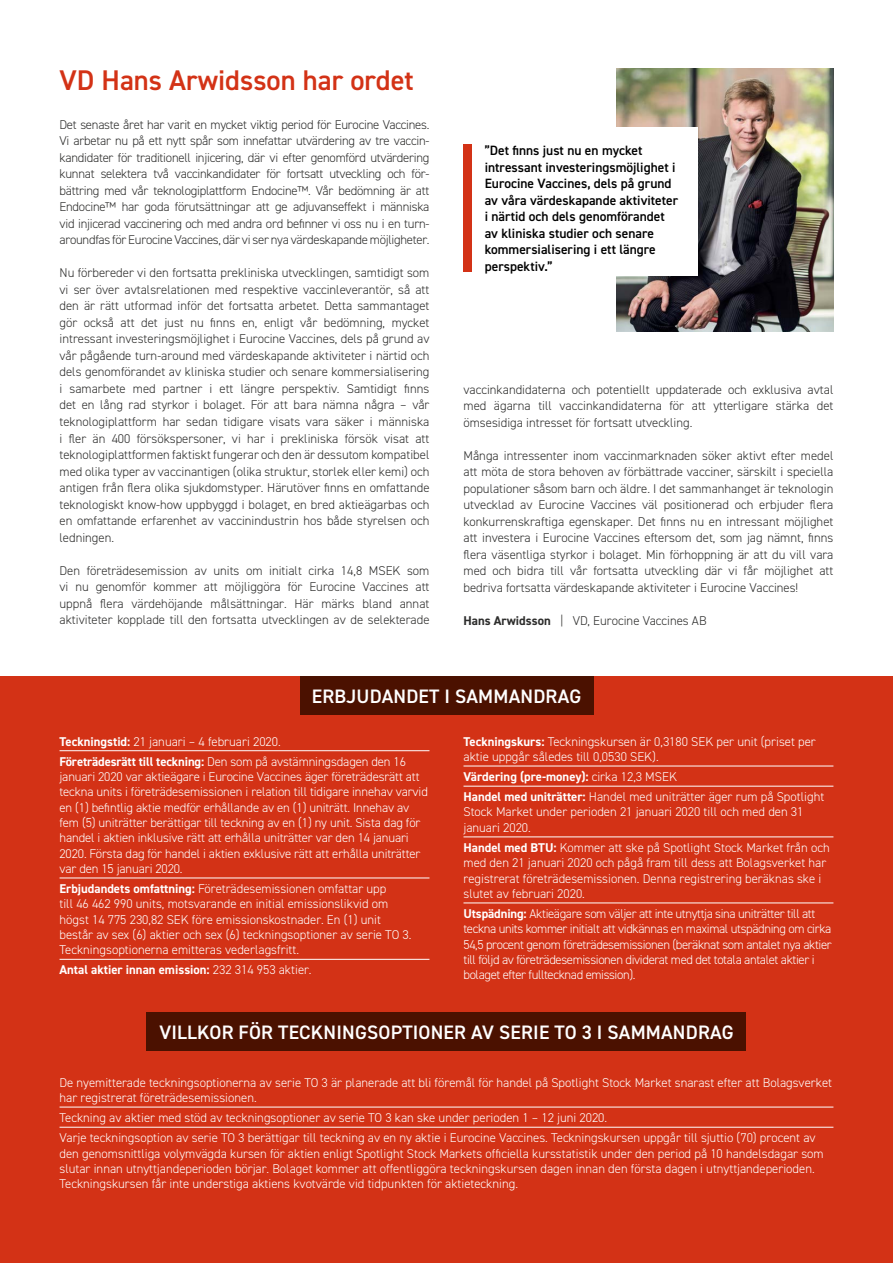
<style>
.page{position:relative;width:893px;height:1263px;background:#fff}
.page>*{position:absolute;margin:0;border:0;box-sizing:border-box;transform-origin:0 0}
.t1{font:600 28.5px "DIN2014";color:#d33216}
.t2{font:600 19.5px "DIN2014";letter-spacing:.01em;color:#fff}
.t3{font:600 13.5px/16.5px "DIN2014";color:#000}
.t4{font:300 12.75px/16.5px "DIN2014";color:#2d2d2c;text-align:justify}
.t5{font:300 12.75px/15.3px "DIN2014";color:#fff}
.t6{font:300 12.75px/15.3px "DIN2014";letter-spacing:-.03em;color:#fff}
.t7{font:700 12.75px "DIN2014";color:#fff}
.s1{font-weight:700}
.s2{font-weight:300}
</style>
<div class="page">
<div style="left:0;top:676px;width:893px;height:587px;background:#d33216"></div>
<hr style="left:60px;top:750px;width:369px;height:1px;background:#fff">
<hr style="left:60px;top:877px;width:369px;height:1px;background:#fff">
<hr style="left:60px;top:959px;width:369px;height:1px;background:#fff">
<hr style="left:463px;top:836px;width:370px;height:1px;background:#fff">
<hr style="left:463px;top:902px;width:370px;height:1px;background:#fff">
<hr style="left:463px;top:766px;width:370px;height:1px;background:#fff">
<hr style="left:463px;top:786px;width:370px;height:1px;background:#fff">
<div style="left:300px;top:676px;width:293px;height:38px;background:#4b1100"></div>
<div style="left:147px;top:1012px;width:599px;height:38px;background:#4b1100"></div>
<img style="left:617px;top:68px;width:216px;height:264px">
<div style="left:578px;top:128px;width:119px;height:148px;background:#fff"></div>
<div style="left:463px;top:145px;width:9px;height:127px;background:#d33216"></div>
<hr style="left:60px;top:1107px;width:773px;height:1px;background:#fff">
<hr style="left:60px;top:1127px;width:773px;height:1px;background:#fff">
<h1 class="t1" style="left:60px;top:62px;width:356px">VD Hans Arwidsson har ordet</h1>
<p class="t4" style="left:60px;top:116px;width:371px">Det senaste året har varit en mycket viktig period för Eurocine Vaccines.<br>Vi arbetar nu på ett nytt spår som innefattar utvärdering av tre vaccin&shy;kandidater för traditionell injicering, där vi efter genomförd utvärdering kunnat selektera två vaccinkandidater för fortsatt utveckling och för&shy;bättring med vår teknologiplattform Endocine™. Vår bedömning är att Endocine™ har goda förutsättningar att ge adjuvanseffekt i människa vid injicerad vaccinering och med andra ord befinner vi oss nu i en turn&shy;aroundfas för Eurocine Vaccines, där vi ser nya värdeskapande möjligheter.</p>
<p class="t4" style="left:60px;top:265px;width:371px">Nu förbereder vi den fortsatta prekliniska utvecklingen, samtidigt som vi ser över avtalsrelationen med respektive vaccinleverantör, så att den är rätt utformad inför det fortsatta arbetet. Detta sammantaget gör också att det just nu finns en, enligt vår bedömning, mycket intressant investeringsmöjlighet i Eurocine Vaccines, dels på grund av vår pågående turn-around med värdeskapande aktiviteter i närtid och dels genomförandet av kliniska studier och senare kommersialisering i samarbete med partner i ett längre perspektiv. Samtidigt finns det en lång rad styrkor i bolaget. För att bara nämna några – vår teknologiplattform har sedan tidigare visats vara säker i människa i fler än 400 försökspersoner, vi har i prekliniska försök visat att teknologiplattformen faktiskt fungerar och den är dessutom kompatibel med olika typer av vaccinantigen (olika struktur, storlek eller kemi) och antigen från flera olika sjukdomstyper. Härutöver finns en omfattande teknologiskt know-how uppbyggd i bolaget, en bred aktieägarbas och en omfattande erfarenhet av vaccinindustrin hos både styrelsen och ledningen.</p>
<p class="t4" style="left:60px;top:562px;width:371px">Den företrädesemission av units om initialt cirka 14,8 MSEK som vi nu genomför kommer att möjliggöra för Eurocine Vaccines att uppnå flera värdehöjande målsättningar. Här märks bland annat aktiviteter kopplade till den fortsatta utvecklingen av de selekterade</p>
<p class="t3" style="left:485px;top:142px;width:195px">”Det finns just nu en mycket intressant investeringsmöjlighet i<br>Eurocine Vaccines, dels på grund av våra värdeskapande aktiviteter i närtid och dels genomförandet av kliniska studier och senare kommersialisering i ett längre perspektiv.”</p>
<p class="t4" style="left:463px;top:381px;width:371px">vaccinkandidaterna och potentiellt uppdaterade och exklusiva avtal med ägarna till vaccinkandidaterna för att ytterligare stärka det ömsesidiga intresset för fortsatt utveckling.</p>
<p class="t4" style="left:463px;top:447px;width:371px">Många intressenter inom vaccinmarknaden söker aktivt efter medel att möta de stora behoven av förbättrade vacciner, särskilt i speciella populationer såsom barn och äldre. I det sammanhanget är teknologin utvecklad av Eurocine Vaccines väl positionerad och erbjuder flera konkurrenskraftiga egenskaper. Det finns nu en intressant möjlighet att investera i Eurocine Vaccines eftersom det, som jag nämnt, finns flera väsentliga styrkor i bolaget. Min förhoppning är att du vill vara med och bidra till vår fortsatta utveckling där vi får möjlighet att bedriva fortsatta värdeskapande aktiviteter i Eurocine Vaccines!</p>
<p class="t4" style="left:463px;top:612px;width:245px"><span class="s1">Hans Arwidsson</span> | VD, Eurocine Vaccines AB</p>
<h2 class="t2" style="left:312px;top:683px;width:271px">ERBJUDANDET I SAMMANDRAG</h2>
<p class="t5" style="left:60px;top:731px;width:348px;line-height:20.1px"><span class="s1">Teckningstid:</span> 21 januari – 4 februari 2020.<br><span class="s1">Företrädesrätt till teckning:</span> Den som på avstämningsdagen den 16</p>
<p class="t5" style="left:60px;top:769px;width:370px">januari 2020 var aktieägare i Eurocine Vaccines äger företrädesrätt att teckna units i företrädesemissionen i relation till tidigare innehav varvid en (1) befintlig aktie medför erhållande av en (1) uniträtt. Innehav av fem (5) uniträtter berättigar till teckning av en (1) ny unit. Sista dag för handel i aktien inklusive rätt att erhålla uniträtter var den 14 januari 2020. Första dag för handel i aktien exklusive rätt att erhålla uniträtter var den 15 januari 2020.</p>
<p class="t5" style="left:60px;top:881px;width:353px"><span class="s1">Erbjudandets omfattning:</span> Företrädesemissionen omfattar upp<br>till 46 462 990 units, motsvarande en initial emissionslikvid om högst 14 775 230,82 SEK före emissionskostnader. En (1) unit består av sex (6) aktier och sex (6) teckningsoptioner av serie TO 3.<br>Teckningsoptionerna emitteras vederlagsfritt.</p>
<p class="t7" style="left:60px;top:961px;width:253px">Antal aktier innan emission: <span class="s2">232 314 953 aktier.</span></p>
<p class="t5" style="left:463px;top:734px;width:354px"><span class="s1">Teckningskurs:</span> Teckningskursen är 0,3180 SEK per unit (priset per aktie uppgår således till 0,0530 SEK).</p>
<p class="t5" style="left:463px;top:767px;width:362px;line-height:20.1px"><span class="s1">Värdering (pre-money):</span> cirka 12,3 MSEK<br><span class="s1">Handel med uniträtter:</span> Handel med uniträtter äger rum på Spotlight</p>
<p class="t5" style="left:463px;top:804px;width:341px">Stock Market under perioden 21 januari 2020 till och med den 31 januari 2020.</p>
<p class="t5" style="left:463px;top:840px;width:368px"><span class="s1">Handel med BTU:</span> Kommer att ske på Spotlight Stock Market från och med den 21 januari 2020 och pågå fram till dess att Bolagsverket har registrerat företrädesemissionen. Denna registrering beräknas ske i slutet av februari 2020.</p>
<p class="t6" style="left:463px;top:906px;width:370px"><span class="s1">Utspädning:</span> Aktieägare som väljer att inte utnyttja sina uniträtter till att teckna units kommer initialt att vidkännas en maximal utspädning om cirka 54,5 procent genom företrädesemissionen (beräknat som antalet nya aktier till följd av företrädesemissionen dividerat med det totala antalet aktier i bolaget efter fulltecknad emission).</p>
<h2 class="t2" style="left:159px;top:1019px;width:576px">VILLKOR FÖR TECKNINGSOPTIONER AV SERIE TO 3 I SAMMANDRAG</h2>
<p class="t5" style="left:60px;top:1075px;width:774px">De nyemitterade teckningsoptionerna av serie TO 3 är planerade att bli föremål för handel på Spotlight Stock Market snarast efter att Bolagsverket har registrerat företrädesemissionen.</p>
<p class="t5" style="left:60px;top:1108px;width:758px;line-height:20.1px">Teckning av aktier med stöd av teckningsoptioner av serie TO 3 kan ske under perioden 1 – 12 juni 2020.<br>Varje teckningsoption av serie TO 3 berättigar till teckning av en ny aktie i Eurocine Vaccines. Teckningskursen uppgår till sjuttio (70) procent av</p>
<p class="t5" style="left:60px;top:1145px;width:766px">den genomsnittliga volymvägda kursen för aktien enligt Spotlight Stock Markets officiella kursstatistik under den period på 10 handelsdagar som slutar innan utnyttjandeperioden börjar. Bolaget kommer att offentliggöra teckningskursen dagen innan den första dagen i utnyttjandeperioden.<br>Teckningskursen får inte understiga aktiens kvotvärde vid tidpunkten för aktieteckning.</p>
</div>
